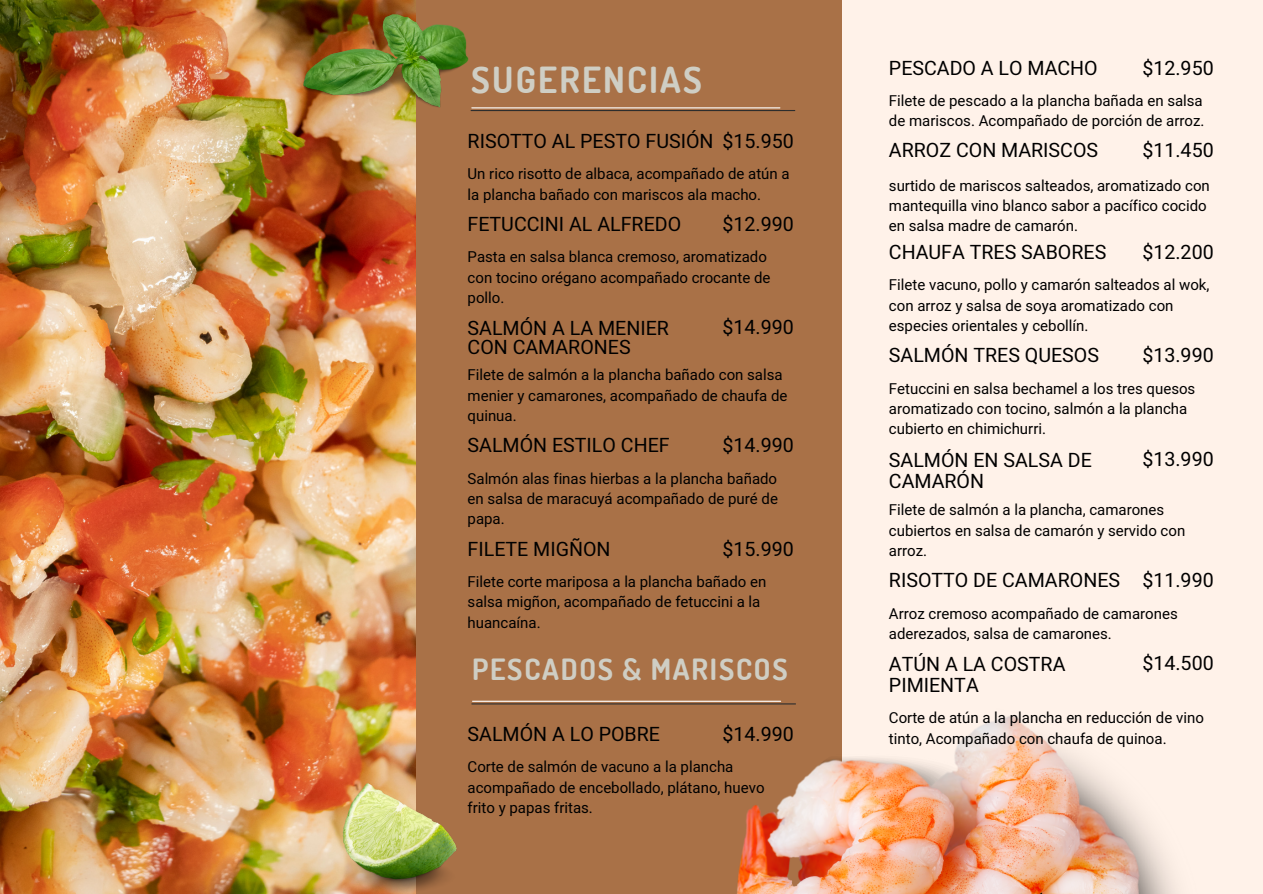
<style>
.page{position:relative;width:1263px;height:894px;background:#fff}
.page>*{position:absolute;margin:0;border:0;box-sizing:border-box;transform-origin:0 0}
.t1{font:700 36px "Dosis";letter-spacing:.06em;color:#cfcec4}
.t2{font:700 29.25px "Dosis";letter-spacing:.06em;color:#cfcec4}
.t3{font:19.65px/21.3px "Heebo";color:#000}
.t4{font:15px/20.2px "Heebo";color:#000}
</style>
<div class="page">
<div style="left:0;top:0;width:1263px;height:893px;background:#a97147"></div>
<img style="left:0;top:0;width:415px;height:893px">
<div style="left:842px;top:0;width:421px;height:893px;background:#fff2e9"></div>
<img style="left:737px;top:715px;width:418px;height:178px">
<hr style="left:472px;top:107px;width:308px;height:1px;background:#fff">
<hr style="left:471px;top:110px;width:324px;height:1px;background:#2d2d2d">
<hr style="left:473px;top:700px;width:308px;height:1px;background:#fff">
<hr style="left:472px;top:703px;width:323px;height:1px;background:#2d2d2d">
<img style="left:303px;top:14px;width:166px;height:94px">
<img style="left:336px;top:783px;width:121px;height:110px">
<h4 class="t1" style="left:471px;top:56px;width:232px">SUGERENCIAS</h4>
<p class="t3" style="left:468px;top:131px;width:247px">RISOTTO AL PESTO FUSIÓN</p>
<h3 class="t4" style="left:468px;top:164px;width:324px">Un rico risotto de albaca, acompañado de atún a la plancha bañado con mariscos ala macho.</h3>
<h4 class="t3" style="left:722px;top:131px;width:73px">$15.950</h4>
<h4 class="t3" style="left:722px;top:214px;width:73px">$12.990</h4>
<p class="t3" style="left:468px;top:214px;width:215px">FETUCCINI AL ALFREDO</p>
<h3 class="t4" style="left:468px;top:247px;width:304px">Pasta en salsa blanca cremoso, aromatizado con tocino orégano acompañado crocante de pollo.</h3>
<p class="t3" style="left:468px;top:319px;width:203px;line-height:19.2px">SALMÓN A LA MENIER<br>CON CAMARONES</p>
<h3 class="t4" style="left:468px;top:365px;width:321px">Filete de salmón a la plancha bañado con salsa menier y camarones, acompañado de chaufa de quinua.</h3>
<h4 class="t3" style="left:722px;top:317px;width:73px">$14.990</h4>
<p class="t3" style="left:468px;top:435px;width:204px">SALMÓN ESTILO CHEF</p>
<h3 class="t4" style="left:468px;top:469px;width:312px;text-align:justify">Salmón alas finas hierbas a la plancha bañado en salsa de maracuyá acompañado de puré de papa.</h3>
<h4 class="t3" style="left:722px;top:435px;width:73px">$14.990</h4>
<p class="t3" style="left:468px;top:538px;width:144px">FILETE MIGÑON</p>
<h3 class="t4" style="left:468px;top:572px;width:300px">Filete corte mariposa a la plancha bañado en salsa migñon, acompañado de fetuccini a la huancaína.</h3>
<h4 class="t3" style="left:722px;top:538px;width:73px">$15.990</h4>
<p class="t2" style="left:472px;top:649px;width:317px">PESCADOS &amp; MARISCOS</p>
<h3 class="t3" style="left:468px;top:723px;width:194px">SALMÓN A LO POBRE</h3>
<h4 class="t4" style="left:468px;top:757px;width:298px">Corte de salmón de vacuno a la plancha acompañado de encebollado, plátano, huevo frito y papas fritas.</h4>
<p class="t3" style="left:722px;top:723px;width:73px">$14.990</p>
<p class="t3" style="left:1142px;top:58px;width:73px">$12.950</p>
<h2 class="t3" style="left:889px;top:58px;width:210px">PESCADO A LO MACHO</h2>
<p class="t4" style="left:889px;top:91px;width:317px">Filete de pescado a la plancha bañada en salsa de mariscos. Acompañado de porción de arroz.</p>
<p class="t3" style="left:1142px;top:140px;width:73px">$11.450</p>
<p class="t3" style="left:889px;top:140px;width:211px">ARROZ CON MARISCOS</p>
<p class="t4" style="left:889px;top:176px;width:322px">surtido de mariscos salteados, aromatizado con mantequilla vino blanco sabor a pacífico cocido en salsa madre de camarón.</p>
<h4 class="t3" style="left:1142px;top:242px;width:73px">$12.200</h4>
<h1 class="t3" style="left:889px;top:242px;width:219px">CHAUFA TRES SABORES</h1>
<h3 class="t4" style="left:889px;top:275px;width:322px">Filete vacuno, pollo y camarón salteados al wok, con arroz y salsa de soya aromatizado con especies orientales y cebollín.</h3>
<p class="t3" style="left:889px;top:345px;width:212px">SALMÓN TRES QUESOS</p>
<h3 class="t4" style="left:889px;top:379px;width:308px">Fetuccini en salsa bechamel a los tres quesos aromatizado con tocino, salmón a la plancha cubierto en chimichurri.</h3>
<h4 class="t3" style="left:1142px;top:345px;width:73px">$13.990</h4>
<p class="t3" style="left:889px;top:449px;width:204px">SALMÓN EN SALSA DE<br>CAMARÓN</p>
<h3 class="t4" style="left:889px;top:500px;width:298px">Filete de salmón a la plancha, camarones cubiertos en salsa de camarón y servido con arroz.</h3>
<h4 class="t3" style="left:1142px;top:449px;width:73px">$13.990</h4>
<h4 class="t3" style="left:1142px;top:570px;width:73px">$11.990</h4>
<p class="t3" style="left:889px;top:570px;width:233px">RISOTTO DE CAMARONES</p>
<h3 class="t4" style="left:889px;top:603px;width:290px">Arroz cremoso acompañado de camarones aderezados, salsa de camarones.</h3>
<h3 class="t3" style="left:889px;top:654px;width:178px">ATÚN A LA COSTRA<br>PIMIENTA</h3>
<h4 class="t4" style="left:889px;top:708px;width:316px">Corte de atún a la plancha en reducción de vino tinto, Acompañado con chaufa de quinoa.</h4>
<p class="t3" style="left:1142px;top:653px;width:73px">$14.500</p>
</div>
